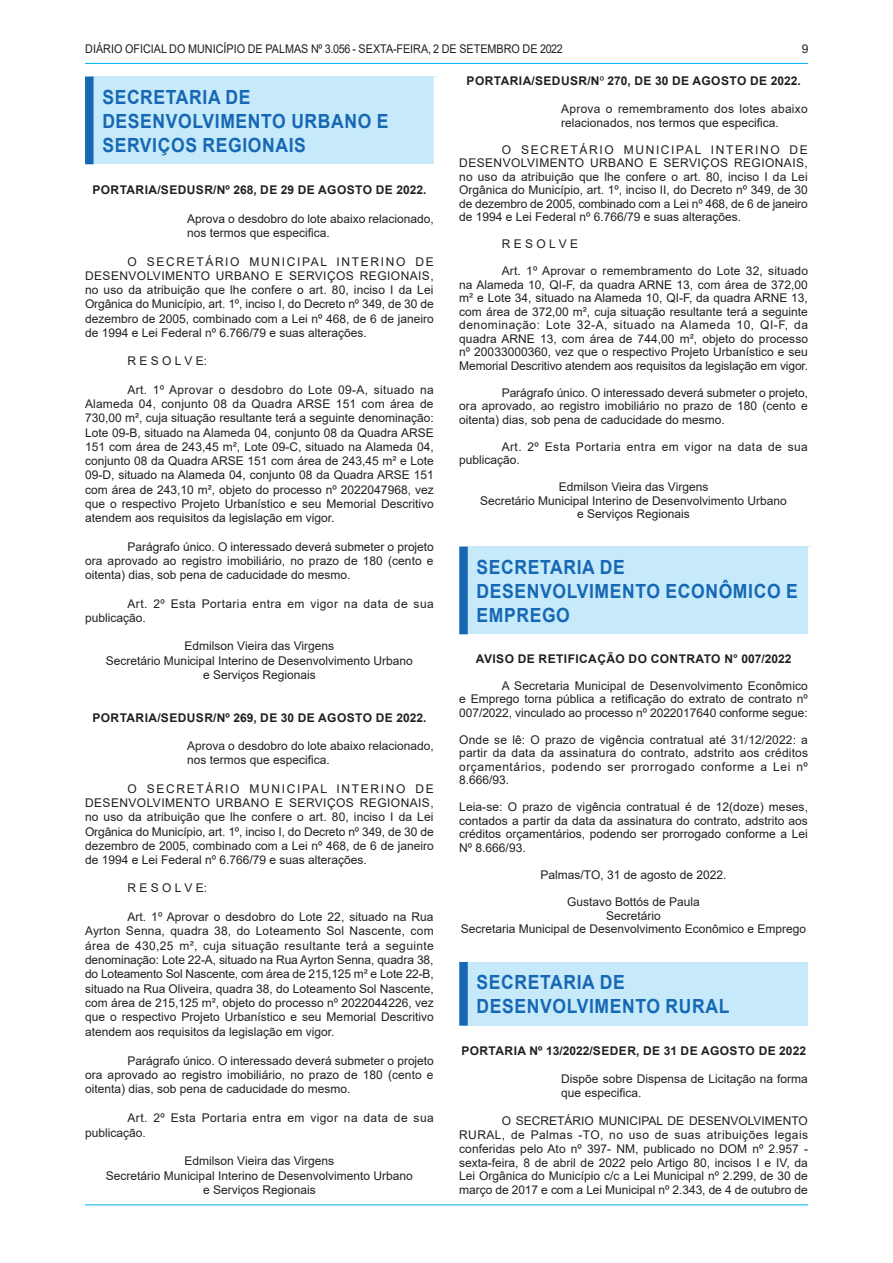
<style>
.page{position:relative;width:893px;height:1263px;background:#fff}
.page>*{position:absolute;margin:0;border:0;box-sizing:border-box;transform-origin:0 0}
.CHANCELA{font:700 19.5px/24px "Arial";letter-spacing:.035em;color:#1768b4;scale:.9 1}
.TEXTO{font:12px/14.2px "Arial";color:#231f20;text-align:justify}
.ASSINATURA{font:12px "Arial";color:#231f20}
.SEM_PARAGRAFO{font:12px/13.5px "Arial";color:#231f20;text-align:justify}
.TITULO{font:700 12px "Arial";letter-spacing:.035em;color:#231f20}
.EMENTA{font:12px/14.2px "Arial";color:#231f20}
.TEXTO-2{font:12px/14.2px "Arial";letter-spacing:.035em;color:#231f20}
.EMENTA-2{font:12px/13.5px "Arial";letter-spacing:.02em;color:#231f20}
.TEXTO-3{font:12px "Arial";color:#231f20;scale:.9 1}
.s1{font-weight:400}
</style>
<div class="page">
<hr style="left:85px;top:1204px;width:723px;height:1px;background:#00aeef">
<hr style="left:85px;top:63px;width:723px;height:1px;background:#00aeef">
<div style="left:89px;top:77px;width:349px;height:87px;background:#c6eafa"></div>
<div style="left:85px;top:77px;width:9px;height:87px;background:#1768b4"></div>
<div style="left:434px;top:77px;width:8px;height:87px;background:#fff"></div>
<div style="left:463px;top:547px;width:349px;height:87px;background:#c6eafa"></div>
<div style="left:459px;top:547px;width:9px;height:87px;background:#1768b4"></div>
<div style="left:808px;top:547px;width:8px;height:87px;background:#fff"></div>
<div style="left:463px;top:962px;width:349px;height:64px;background:#c6eafa"></div>
<div style="left:459px;top:962px;width:9px;height:64px;background:#1768b4"></div>
<div style="left:808px;top:962px;width:8px;height:64px;background:#fff"></div>
<p class="TEXTO-3" style="left:85px;top:40px;width:532px">DIÁRIO OFICIAL DO MUNICÍPIO DE PALMAS Nº 3.056 - SEXTA-FEIRA, 2 DE SETEMBRO DE 2022</p>
<p class="TEXTO" style="left:802px;top:41px;width:8px">9</p>
<p class="CHANCELA" style="left:102px;top:85px;width:320px">SECRETARIA DE<br>DESENVOLVIMENTO URBANO E<br>SERVIÇOS REGIONAIS</p>
<p class="TITULO" style="left:92px;top:182px;width:336px">PORTARIA/SEDUSR/Nº 268, DE 29 DE AGOSTO DE 2022.</p>
<p class="EMENTA" style="left:187px;top:211px;width:248px">Aprova o desdobro do lote abaixo relacionado, nos termos que especifica.</p>
<p class="TEXTO" style="left:85px;top:254px;width:350px;text-indent:43px">O SECRETÁRIO MUNICIPAL INTERINO DE DESENVOLVIMENTO URBANO E SERVIÇOS REGIONAIS, no uso da atribuição que lhe confere o art. 80, inciso I da Lei Orgânica do Município, art. 1º, inciso I, do Decreto nº 349, de 30 de dezembro de 2005, combinado com a Lei nº 468, de 6 de janeiro de 1994 e Lei Federal nº 6.766/79 e suas alterações.</p>
<p class="TEXTO" style="left:128px;top:354px;width:81px">R E S O L V E:</p>
<p class="TEXTO" style="left:85px;top:382px;width:350px;text-indent:43px">Art. 1º Aprovar o desdobro do Lote 09-A, situado na Alameda 04, conjunto 08 da Quadra ARSE 151 com área de 730,00 m², cuja situação resultante terá a seguinte denominação:<br>Lote 09-B, situado na Alameda 04, conjunto 08 da Quadra ARSE 151 com área de 243,45 m², Lote 09-C, situado na Alameda 04, conjunto 08 da Quadra ARSE 151 com área de 243,45 m² e Lote 09-D, situado na Alameda 04, conjunto 08 da Quadra ARSE 151 com área de 243,10 m², objeto do processo nº 2022047968, vez que o respectivo Projeto Urbanístico e seu Memorial Descritivo atendem aos requisitos da legislação em vigor.</p>
<p class="TEXTO" style="left:85px;top:539px;width:350px;text-indent:43px">Parágrafo único. O interessado deverá submeter o projeto ora aprovado ao registro imobiliário, no prazo de 180 (cento e oitenta) dias, sob pena de caducidade do mesmo.</p>
<p class="TEXTO-2" style="left:85px;top:596px;width:350px;text-indent:43px">Art. 2º Esta Portaria entra em vigor na data de sua publicação.</p>
<p class="ASSINATURA" style="left:185px;top:638px;width:151px">Edmilson Vieira das Virgens</p>
<p class="ASSINATURA" style="left:106px;top:652px;width:308px">Secretário Municipal Interino de Desenvolvimento Urbano</p>
<p class="ASSINATURA" style="left:203px;top:666px;width:114px">e Serviços Regionais</p>
<p class="TITULO" style="left:92px;top:709px;width:336px">PORTARIA/SEDUSR/Nº 269, DE 30 DE AGOSTO DE 2022.</p>
<p class="EMENTA" style="left:187px;top:739px;width:248px">Aprova o desdobro do lote abaixo relacionado, nos termos que especifica.</p>
<p class="TEXTO" style="left:85px;top:781px;width:350px;text-indent:43px">O SECRETÁRIO MUNICIPAL INTERINO DE DESENVOLVIMENTO URBANO E SERVIÇOS REGIONAIS, no uso da atribuição que lhe confere o art. 80, inciso I da Lei Orgânica do Município, art. 1º, inciso I, do Decreto nº 349, de 30 de dezembro de 2005, combinado com a Lei nº 468, de 6 de janeiro de 1994 e Lei Federal nº 6.766/79 e suas alterações.</p>
<p class="TEXTO" style="left:128px;top:881px;width:81px">R E S O L V E:</p>
<p class="TEXTO" style="left:85px;top:909px;width:350px;text-indent:43px">Art. 1º Aprovar o desdobro do Lote 22, situado na Rua Ayrton Senna, quadra 38, do Loteamento Sol Nascente, com área de 430,25 m², cuja situação resultante terá a seguinte denominação: Lote 22-A, situado na Rua Ayrton Senna, quadra 38, do Loteamento Sol Nascente, com área de 215,125 m² e Lote 22-B, situado na Rua Oliveira, quadra 38, do Loteamento Sol Nascente, com área de 215,125 m², objeto do processo nº 2022044226, vez que o respectivo Projeto Urbanístico e seu Memorial Descritivo atendem aos requisitos da legislação em vigor.</p>
<p class="TEXTO" style="left:85px;top:1053px;width:350px;text-indent:43px">Parágrafo único. O interessado deverá submeter o projeto ora aprovado ao registro imobiliário, no prazo de 180 (cento e oitenta) dias, sob pena de caducidade do mesmo.</p>
<p class="TEXTO-2" style="left:85px;top:1111px;width:350px;text-indent:43px">Art. 2º Esta Portaria entra em vigor na data de sua publicação.</p>
<p class="ASSINATURA" style="left:185px;top:1153px;width:151px">Edmilson Vieira das Virgens</p>
<p class="ASSINATURA" style="left:106px;top:1167px;width:308px">Secretário Municipal Interino de Desenvolvimento Urbano</p>
<p class="ASSINATURA" style="left:203px;top:1181px;width:114px">e Serviços Regionais</p>
<p class="TITULO" style="left:467px;top:73px;width:336px">PORTARIA/SEDUSR/N<span class="s1">º</span> 270, DE 30 DE AGOSTO DE 2022.</p>
<p class="EMENTA-2" style="left:561px;top:102px;width:248px">Aprova o remembramento dos lotes abaixo relacionados, nos termos que especifica.</p>
<p class="TEXTO" style="left:459px;top:142px;width:350px;line-height:13.5px;text-indent:43px">O SECRETÁRIO MUNICIPAL INTERINO DE DESENVOLVIMENTO URBANO E SERVIÇOS REGIONAIS, no uso da atribuição que lhe confere o art. 80, inciso I da Lei Orgânica do Município, art. 1º, inciso II, do Decreto nº 349, de 30 de dezembro de 2005, combinado com a Lei nº 468, de 6 de janeiro de 1994 e Lei Federal nº 6.766/79 e suas alterações.</p>
<p class="TEXTO" style="left:502px;top:237px;width:78px">R E S O L V E</p>
<p class="TEXTO" style="left:459px;top:264px;width:350px;line-height:13.5px;text-indent:43px">Art. 1º Aprovar o remembramento do Lote 32, situado na Alameda 10, QI-F, da quadra ARNE 13, com área de 372,00 m² e Lote 34, situado na Alameda 10, QI-F, da quadra ARNE 13, com área de 372,00 m², cuja situação resultante terá a seguinte denominação: Lote 32-A, situado na Alameda 10, QI-F, da quadra ARNE 13, com área de 744,00 m², objeto do processo nº 20033000360, vez que o respectivo Projeto Urbanístico e seu Memorial Descritivo atendem aos requisitos da legislação em vigor.</p>
<p class="TEXTO" style="left:459px;top:385px;width:350px;line-height:13.5px;text-indent:43px">Parágrafo único. O interessado deverá submeter o projeto, ora aprovado, ao registro imobiliário no prazo de 180 (cento e oitenta) dias, sob pena de caducidade do mesmo.</p>
<p class="TEXTO-2" style="left:459px;top:439px;width:350px;line-height:13.5px;text-indent:43px">Art. 2º Esta Portaria entra em vigor na data de sua publicação.</p>
<p class="ASSINATURA" style="left:559px;top:479px;width:151px">Edmilson Vieira das Virgens</p>
<p class="ASSINATURA" style="left:480px;top:492px;width:308px">Secretário Municipal Interino de Desenvolvimento Urbano</p>
<p class="ASSINATURA" style="left:577px;top:506px;width:114px">e Serviços Regionais</p>
<p class="CHANCELA" style="left:477px;top:555px;width:358px">SECRETARIA DE<br>DESENVOLVIMENTO ECONÔMICO E<br>EMPREGO</p>
<p class="TITULO" style="left:476px;top:650px;width:317px">AVISO DE RETIFICAÇÃO DO CONTRATO N° 007/2022</p>
<p class="TEXTO" style="left:459px;top:679px;width:350px;line-height:13.5px;text-indent:43px">A Secretaria Municipal de Desenvolvimento Econômico e Emprego torna pública a retificação do extrato de contrato nº 007/2022, vinculado ao processo nº 2022017640 conforme segue:</p>
<p class="SEM_PARAGRAFO" style="left:459px;top:733px;width:350px">Onde se lê: O prazo de vigência contratual até 31/12/2022: a partir da data da assinatura do contrato, adstrito aos créditos orçamentários, podendo ser prorrogado conforme a Lei nº 8.666/93.</p>
<p class="SEM_PARAGRAFO" style="left:459px;top:800px;width:350px">Leia-se: O prazo de vigência contratual é de 12(doze) meses, contados a partir da data da assinatura do contrato, adstrito aos créditos orçamentários, podendo ser prorrogado conforme a Lei Nº 8.666/93.</p>
<p class="ASSINATURA" style="left:541px;top:867px;width:187px">Palmas/TO, 31 de agosto de 2022.</p>
<p class="ASSINATURA" style="left:567px;top:894px;width:134px">Gustavo Bottós de Paula</p>
<p class="ASSINATURA" style="left:606px;top:907px;width:56px">Secretário</p>
<p class="ASSINATURA" style="left:461px;top:921px;width:347px">Secretaria Municipal de Desenvolvimento Econômico e Emprego</p>
<p class="CHANCELA" style="left:477px;top:970px;width:282px">SECRETARIA DE<br>DESENVOLVIMENTO RURAL</p>
<p class="TITULO" style="left:461px;top:1042px;width:346px">PORTARIA Nº 13/2022/SEDER, DE 31 DE AGOSTO DE 2022</p>
<p class="EMENTA" style="left:561px;top:1071px;width:248px">Dispõe sobre Dispensa de Licitação na forma que especifica.</p>
<p class="TEXTO" style="left:459px;top:1114px;width:350px;line-height:13.8px;text-indent:43px">O SECRETÁRIO MUNICIPAL DE DESENVOLVIMENTO RURAL, de Palmas -TO, no uso de suas atribuições legais conferidas pelo Ato nº 397- NM, publicado no DOM nº 2.957 - sexta-feira, 8 de abril de 2022 pelo Artigo 80, incisos I e IV, da Lei Orgânica do Município c/c a Lei Municipal nº 2.299, de 30 de março de 2017 e com a Lei Municipal nº 2.343, de 4 de outubro de</p>
</div>
